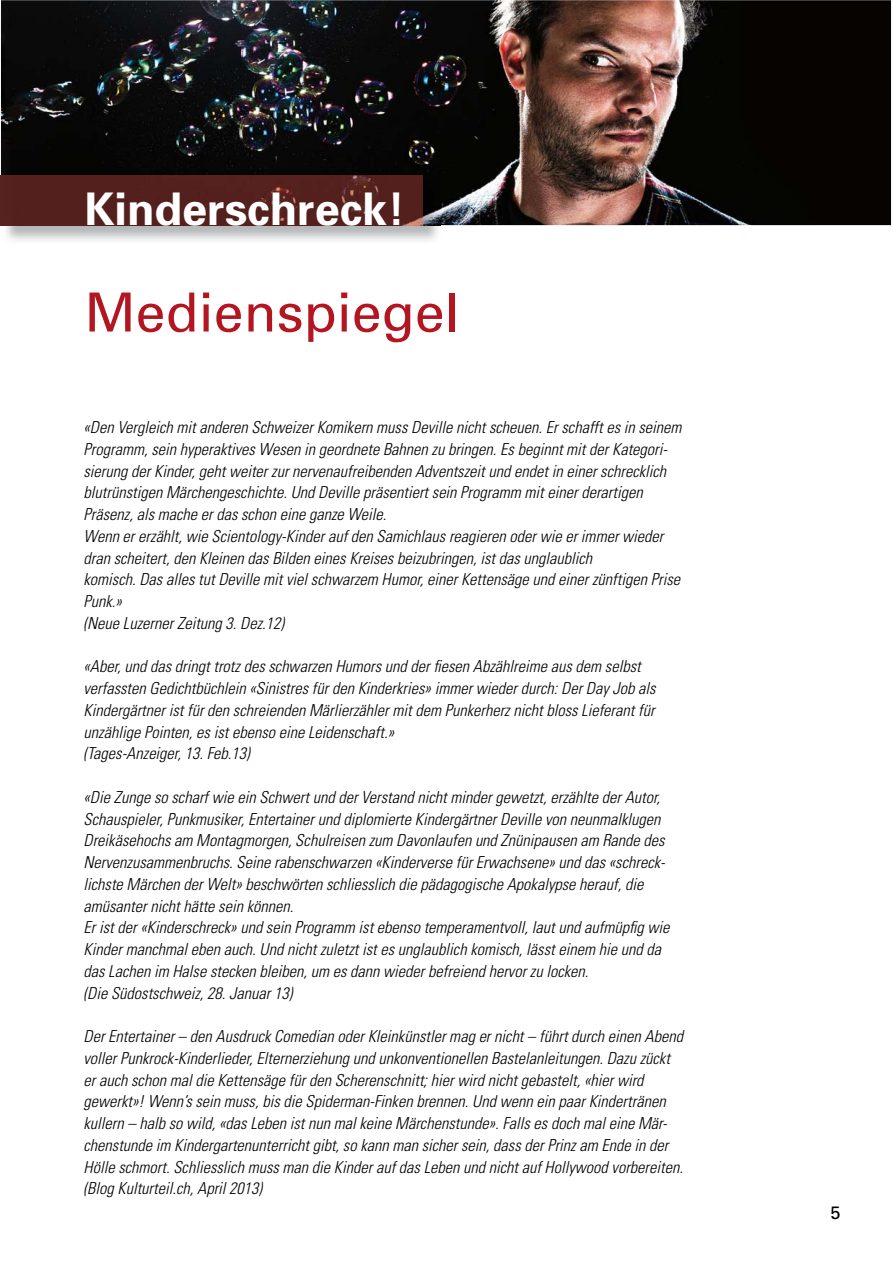
<style>
.page{position:relative;width:893px;height:1263px;background:#fff}
.page>*{position:absolute;margin:0;border:0;box-sizing:border-box;transform-origin:0 0}
.t1{font:54px "Univers";color:#b41621}
.t2{font:700 45px "Univers";color:#fff}
.t3{font:18px "Univers";color:#000}
.t4{font:italic 300 condensed 16.5px/21.8px "Univers";color:#000}
</style>
<div class="page">
<img style="left:1px;top:0;width:890px;height:225px">
<img style="left:1px;top:176px;width:439px;height:65px">
<div style="left:0;top:176px;width:422px;height:49px;background:#53201d"></div>
<h2 class="t2" style="left:85px;top:193px;width:322px">Kinderschreck!</h2>
<h1 class="t1" style="left:84px;top:293px;width:377px">Medienspiegel</h1>
<p class="t4" style="left:84px;top:418px;width:599px">«Den Vergleich mit anderen Schweizer Komikern muss Deville nicht scheuen. Er schafft es in seinem Programm, sein hyperaktives Wesen in geordnete Bahnen zu bringen. Es beginnt mit der Kategori&shy;sierung der Kinder, geht weiter zur nervenaufreibenden Adventszeit und endet in einer schrecklich blutrünstigen Märchengeschichte. Und Deville präsentiert sein Programm mit einer derartigen Präsenz, als mache er das schon eine ganze Weile.<br>Wenn er erzählt, wie Scientology-Kinder auf den Samichlaus reagieren oder wie er immer wieder dran scheitert, den Kleinen das Bilden eines Kreises beizubringen, ist das unglaublich<br>komisch. Das alles tut Deville mit viel schwarzem Humor, einer Kettensäge und einer zünftigen Prise Punk.»<br>(Neue Luzerner Zeitung 3. Dez.12)</p>
<p class="t4" style="left:84px;top:657px;width:573px">«Aber, und das dringt trotz des schwarzen Humors und der fiesen Abzählreime aus dem selbst verfassten Gedichtbüchlein «Sinistres für den Kinderkries» immer wieder durch: Der Day Job als Kindergärtner ist für den schreienden Märlierzähler mit dem Punkerherz nicht bloss Lieferant für unzählige Pointen, es ist ebenso eine Leidenschaft.»<br>(Tages-Anzeiger, 13. Feb.13)</p>
<p class="t4" style="left:84px;top:788px;width:587px">«Die Zunge so scharf wie ein Schwert und der Verstand nicht minder gewetzt, erzählte der Autor, Schauspieler, Punkmusiker, Entertainer und diplomierte Kindergärtner Deville von neunmalklugen Dreikäsehochs am Montagmorgen, Schulreisen zum Davonlaufen und Znünipausen am Rande des Nervenzusammenbruchs. Seine rabenschwarzen «Kinderverse für Erwachsene» und das «schreck&shy;lichste Märchen der Welt» beschwörten schliesslich die pädagogische Apokalypse herauf, die amüsanter nicht hätte sein können.<br>Er ist der «Kinderschreck» und sein Programm ist ebenso temperamentvoll, laut und aufmüpfig wie Kinder manchmal eben auch. Und nicht zuletzt ist es unglaublich komisch, lässt einem hie und da das Lachen im Halse stecken bleiben, um es dann wieder befreiend hervor zu locken.<br>(Die Südostschweiz, 28. Januar 13)</p>
<p class="t4" style="left:84px;top:1027px;width:601px">Der Entertainer – den Ausdruck Comedian oder Kleinkünstler mag er nicht – führt durch einen Abend voller Punkrock-Kinderlieder, Elternerziehung und unkonventionellen Bastelanleitungen. Dazu zückt er auch schon mal die Kettensäge für den Scherenschnitt; hier wird nicht gebastelt, «hier wird gewerkt»! Wenn’s sein muss, bis die Spiderman-Finken brennen. Und wenn ein paar Kindertränen kullern – halb so wild, «das Leben ist nun mal keine Märchenstunde». Falls es doch mal eine Mär&shy;chenstunde im Kindergartenunterricht gibt, so kann man sicher sein, dass der Prinz am Ende in der Hölle schmort. Schliesslich muss man die Kinder auf das Leben und nicht auf Hollywood vorbereiten. (Blog Kulturteil.ch, April 2013)</p>
<p class="t3" style="left:830px;top:1206px;width:12px">5</p>
</div>
